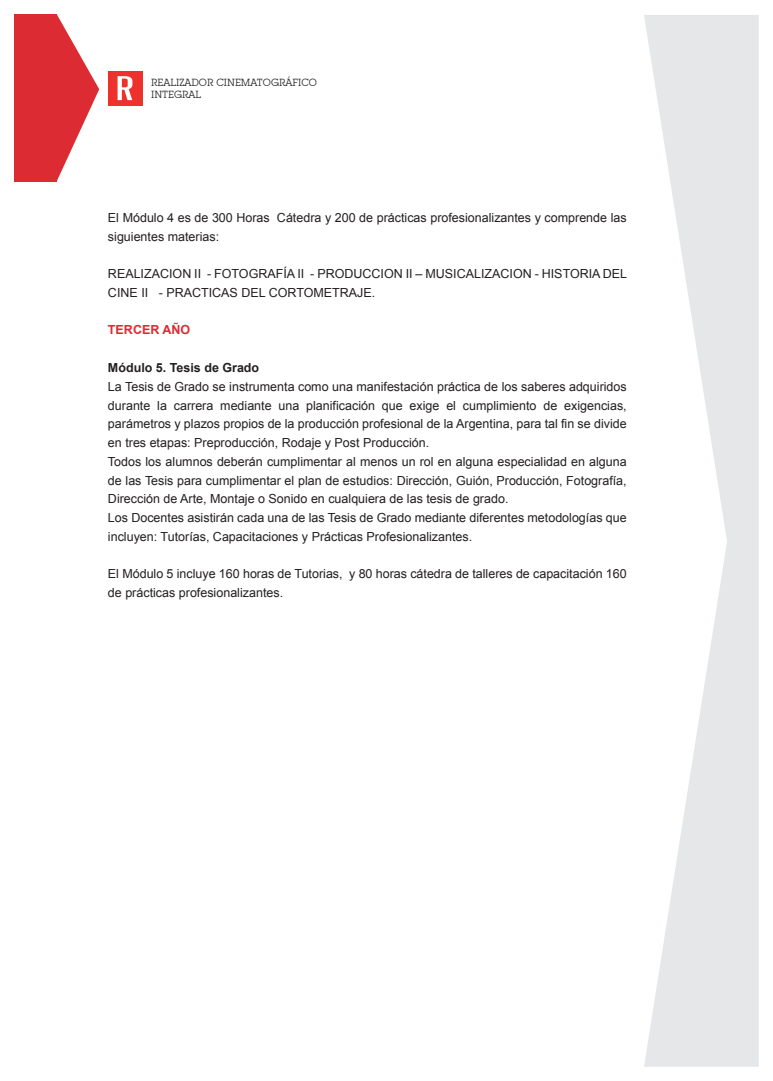
<style>
.page{position:relative;width:773px;height:1081px;background:#fff}
.page>*{position:absolute;margin:0;border:0;box-sizing:border-box;transform-origin:0 0}
.t1{font:12.5px/18.8px "Arial";color:#231f20}
.t2{font:700 12.5px "Arial";color:#231f20}
.t3{font:700 12.5px "Arial";color:#dd2b33}
.t4{font:10.12px/12.1px "Lubalin Graph IT Cby BT";color:#231f20}
</style>
<div class="page">
<svg style="left:644px;top:15px;width:114px;height:1052px;fill:#e6e7e9"></svg>
<div style="left:14px;top:14px;width:43px;height:167px;background:#dd2b33"></div>
<svg style="left:57px;top:15px;width:42px;height:166px"></svg>
<div style="left:108px;top:71px;width:34px;height:34px;background:#ee312c"></div>
<svg style="left:117px;top:76px;width:15px;height:24px"></svg>
<p class="t4" style="left:151px;top:76px;width:167px">REALIZADOR CINEMATOGRÁFICO<br>INTEGRAL</p>
<p class="t1" style="left:108px;top:208px;width:520px">El Módulo 4 es de 300 Horas Cátedra y 200 de prácticas profesionalizantes y comprende las siguientes materias:</p>
<p class="t1" style="left:108px;top:265px;width:520px">REALIZACION II - FOTOGRAFÍA II - PRODUCCION II – MUSICALIZACION - HISTORIA DEL<br>CINE II - PRACTICAS DEL CORTOMETRAJE.</p>
<p class="t3" style="left:108px;top:322px;width:84px">TERCER AÑO</p>
<p class="t2" style="left:108px;top:359px;width:153px">Módulo 5. Tesis de Grado</p>
<p class="t1" style="left:108px;top:377px;width:520px">La Tesis de Grado se instrumenta como una manifestación práctica de los saberes adquiridos durante la carrera mediante una planificación que exige el cumplimiento de exigencias, parámetros y plazos propios de la producción profesional de la Argentina, para tal fin se divide en tres etapas: Preproducción, Rodaje y Post Producción.<br>Todos los alumnos deberán cumplimentar al menos un rol en alguna especialidad en alguna de las Tesis para cumplimentar el plan de estudios: Dirección, Guión, Producción, Fotografía, Dirección de Arte, Montaje o Sonido en cualquiera de las tesis de grado.<br>Los Docentes asistirán cada una de las Tesis de Grado mediante diferentes metodologías que incluyen: Tutorías, Capacitaciones y Prácticas Profesionalizantes.</p>
<p class="t1" style="left:108px;top:565px;width:520px">El Módulo 5 incluye 160 horas de Tutorias, y 80 horas cátedra de talleres de capacitación 160 de prácticas profesionalizantes.</p>
</div>
